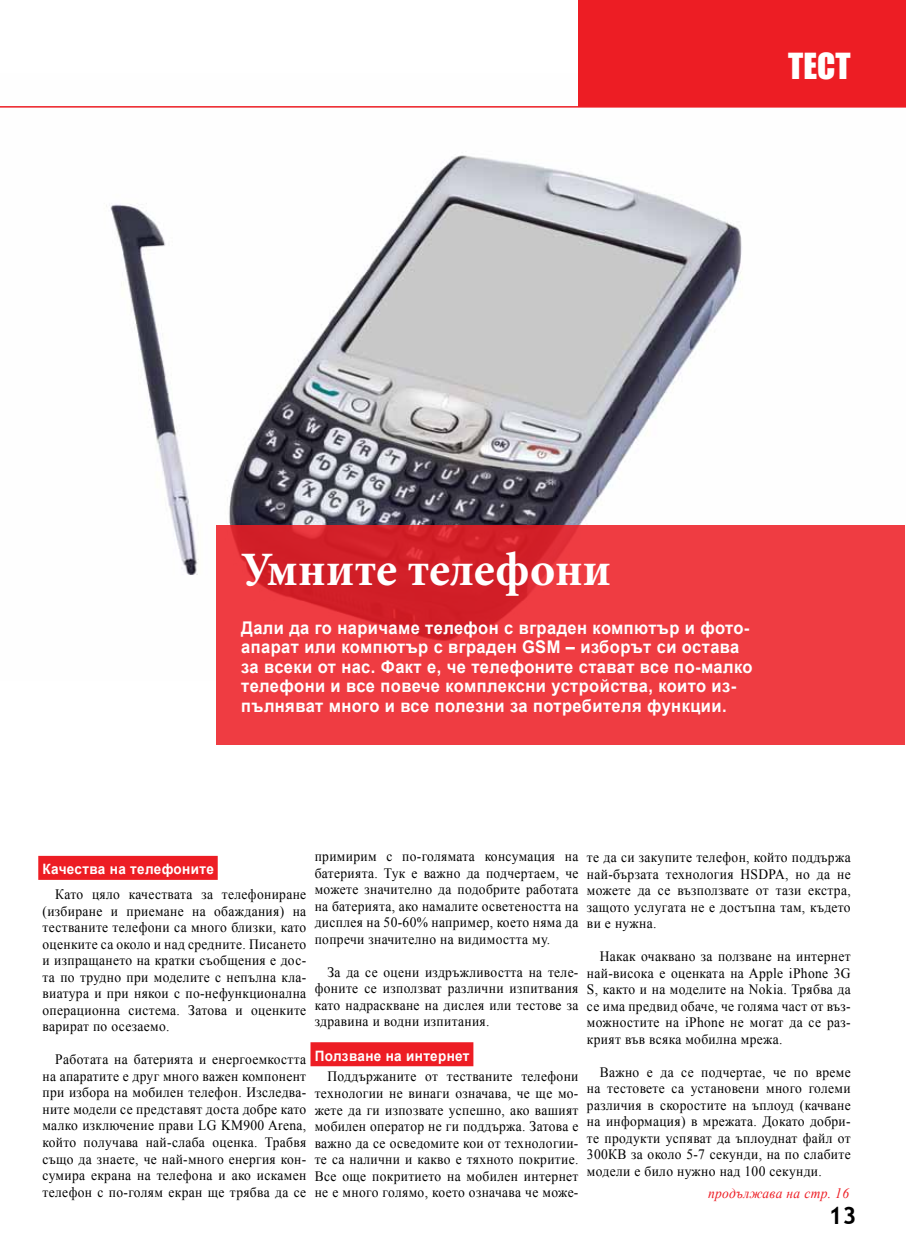
<style>
.page{position:relative;width:906px;height:1255px;background:#fff}
.page>*{position:absolute;margin:0;border:0;box-sizing:border-box;transform-origin:0 0}
.t1{font:700 48px "Minion Pro";color:#fff}
.t2{font:33px "Impact";color:#fff}
.t3{font:700 24px "Trebuchet MS";color:#000}
.t4{font:700 17.55px/19.5px "Arial";letter-spacing:.025em;color:#fff;scale:.94 1}
.t5{font:14.25px/16.5px "Times New Roman";letter-spacing:.025em;color:#000;text-align:justify;scale:.94 1}
.t6{font:700 14.25px "Arial";letter-spacing:.025em;color:#fff;scale:.94 1}
.t7{font:italic 14.25px "Times New Roman";letter-spacing:.025em;color:#ed1d24;scale:.94 1}
</style>
<div class="page">
<img style="left:106px;top:155px;width:799px;height:525px">
<div style="left:578px;top:0;width:328px;height:106px;background:#ed1d24"></div>
<hr style="left:0;top:106px;width:906px;height:2px;background:#ed1d24">
<div style="left:38px;top:855px;width:180px;height:24px;background:#ed1d24"></div>
<div style="left:310px;top:1042px;width:163px;height:24px;background:#ed1d24"></div>
<svg style="left:216px;top:525px;width:688px;height:219px;background:#e9363d"></svg>
<h2 class="t2" style="left:788px;top:41px;width:64px">ТЕСТ</h2>
<h2 class="t2" style="left:804px;top:41px;width:49px">ест</h2>
<h1 class="t1" style="left:241px;top:536px;width:371px">Умните телефони</h1>
<p class="t4" style="left:241px;top:618px;width:545px">Дали да го наричаме телефон с вграден компютър и фото&shy;апарат или компютър с вграден GSM – изборът си остава за всеки от нас. Факт е, че телефоните стават все по-малко телефони и все повече комплексни устройства, които из&shy;пълняват много и все полезни за потребителя функции.</p>
<p class="t6" style="left:43px;top:859px;width:184px">Качества на телефоните</p>
<p class="t5" style="left:43px;top:886px;width:282px;text-indent:13px">Като цяло качествата за телефониране (избиране и приемане на обаждания) на тестваните телефони са много близки, като оценките са около и над средните. Писането и изпращането на кратки съобщения е дос&shy;та по трудно при моделите с непълна кла&shy;виатура и при някои с по-нефункционална операционна система. Затова и оценките варират по осезаемо.</p>
<p class="t5" style="left:43px;top:1051px;width:282px;text-indent:13px">Работата на батерията и енергоемкостта на апаратите е друг много важен компонент при избора на мобилен телефон. Изследва&shy;ните модели се представят доста добре като малко изключение прави LG KM900 Arena, който получава най-слаба оценка. Трабвя също да знаете, че най-много енергия кон&shy;сумира екрана на телефона и ако искамен телефон с по-голям екран ще трябва да се</p>
<p class="t5" style="left:315px;top:847px;width:282px">примирим с по-голямата консумация на батерията. Тук е важно да подчертаем, че можете значително да подобрите работата на батерията, ако намалите осветеността на дисплея на 50-60% например, което няма да попречи значително на видимостта му.</p>
<p class="t5" style="left:315px;top:963px;width:282px;text-indent:13px">За да се оцени издръжливостта на теле&shy;фоните се използват различни изпитвания като надраскване на дислея или тестове за здравина и водни изпитания.</p>
<p class="t6" style="left:315px;top:1046px;width:166px">Ползване на интернет</p>
<p class="t5" style="left:315px;top:1068px;width:282px;text-indent:13px">Поддържаните от тестваните телефони технологии не винаги означава, че ще мо&shy;жете да ги изпозвате успешно, ако вашият мобилен оператор не ги поддържа. Затова е важно да се осведомите кои от технологии&shy;те са налични и какво е тяхното покритие.<br>Все още покритието на мобилен интернет не е много голямо, което означава че може-</p>
<p class="t5" style="left:587px;top:848px;width:282px">те да си закупите телефон, който поддържа най-бързата технология HSDPA, но да не можете да се възползвате от тази екстра, защото услугата не е достъпна там, където ви е нужна.</p>
<p class="t5" style="left:587px;top:947px;width:282px;text-indent:13px">Накак очаквано за ползване на интернет най-висока е оценката на Apple iPhone 3G S, както и на моделите на Nokia. Трябва да се има предвид обаче, че голяма част от въз&shy;можностите на iPhone не могат да се раз&shy;крият във всяка мобилна мрежа.</p>
<p class="t5" style="left:587px;top:1063px;width:282px;text-indent:13px">Важно е да се подчертае, че по време на тестовете са установени много големи различия в скоростите на ъплоуд (качване на информация) в мрежата. Докато добри&shy;те продукти успяват да ъплоуднат файл от 300КВ за около 5-7 секунди, на по слабите модели е било нужно над 100 секунди.</p>
<p class="t7" style="left:708px;top:1183px;width:151px">продължава на стр. 16</p>
<h3 class="t3" style="left:828px;top:1200px;width:30px">13</h3>
</div>
